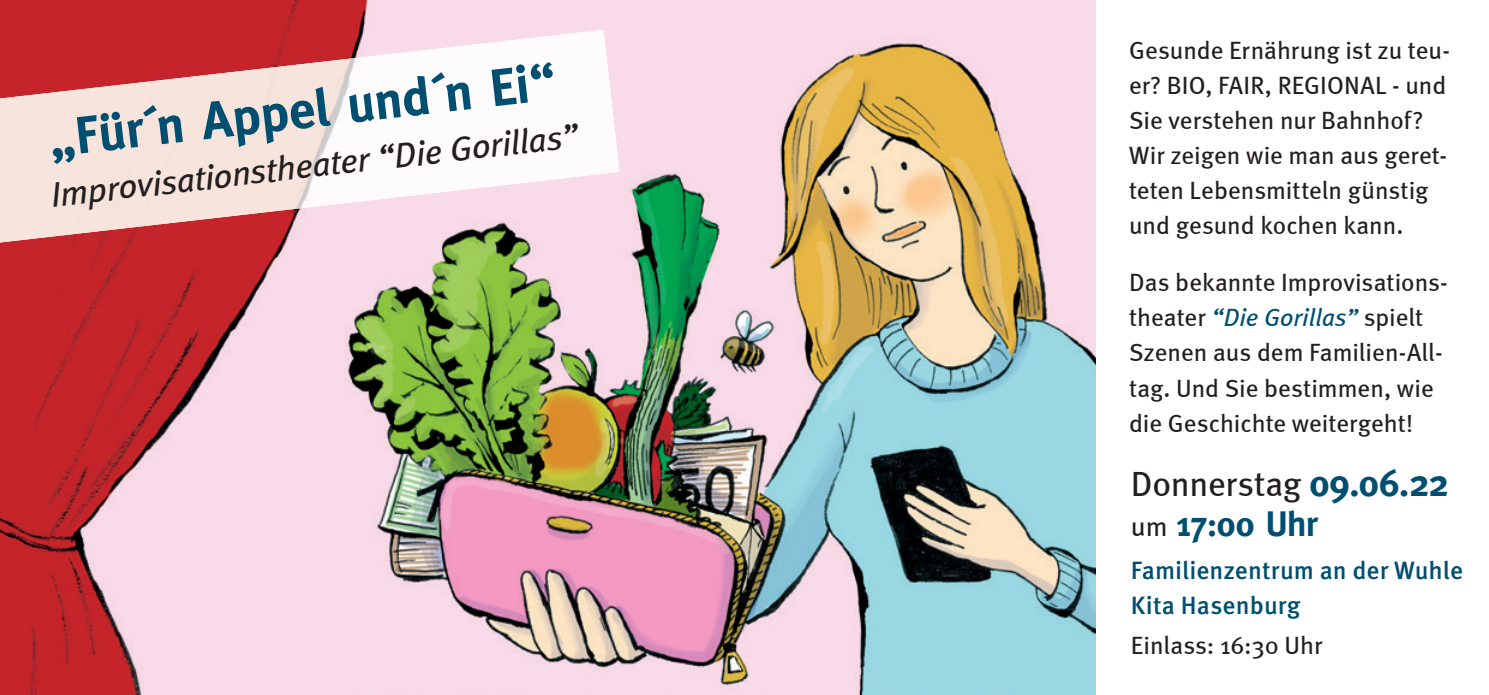
<style>
.page{position:relative;width:1489px;height:695px;background:#fff}
.page>*{position:absolute;margin:0;border:0;box-sizing:border-box;transform-origin:0 0}
.t1{font:700 52.5px "Meta";color:#004f70}
.t2{font:italic 35px "Meta";color:#231f20}
.t3{font:35px/40px "Meta";letter-spacing:-.005em;color:#231f20}
.t4{font:25px/35px "Meta";color:#231f20}
.t5{font:500 25px/35px "Meta Pro";letter-spacing:.005em;color:#004f70}
.s1{font-style:italic;color:#004f70}
.s2{font-weight:700;font-size:37.5px;color:#004f70}
.s3{font-size:27.5px}
.s4{font-weight:700;color:#004f70}
</style>
<div class="page">
<img style="left:0;top:0;width:1096px;height:694px">
<img style="left:0;top:30px;width:619px;height:212px">
<h1 class="t1" style="left:46px;top:111px;width:511px;rotate:-7deg">„Für´n Appel und´n Ei“</h1>
<h2 class="t2" style="left:49px;top:173px;width:531px;rotate:-6deg">Improvisationstheater “Die Gorillas”</h2>
<p class="t4" style="left:1129px;top:32px;width:322px">Gesunde Ernährung ist zu teu&shy;er? BIO, FAIR, REGIONAL - und<br>Sie verstehen nur Bahnhof?<br>Wir zeigen wie man aus geret&shy;teten Lebensmitteln günstig und gesund kochen kann.</p>
<p class="t4" style="left:1129px;top:265px;width:320px">Das bekannte Improvisations&shy;theater <span class="s1">“Die Gorillas”</span> spielt<br>Szenen aus dem Familien-All&shy;tag. Und Sie bestimmen, wie die Geschichte weitergeht!</p>
<h2 class="t3" style="left:1130px;top:463px;width:319px">Donnerstag <span class="s2">09.06.22 </span><span class="s3">um</span> <span class="s4">17:00 Uhr</span></h2>
<p class="t5" style="left:1130px;top:550px;width:334px">Familienzentrum an der Wuhle<br>Kita Hasenburg</p>
<p class="t4" style="left:1130px;top:627px;width:193px">Einlass: 16:30 Uhr</p>
</div>
